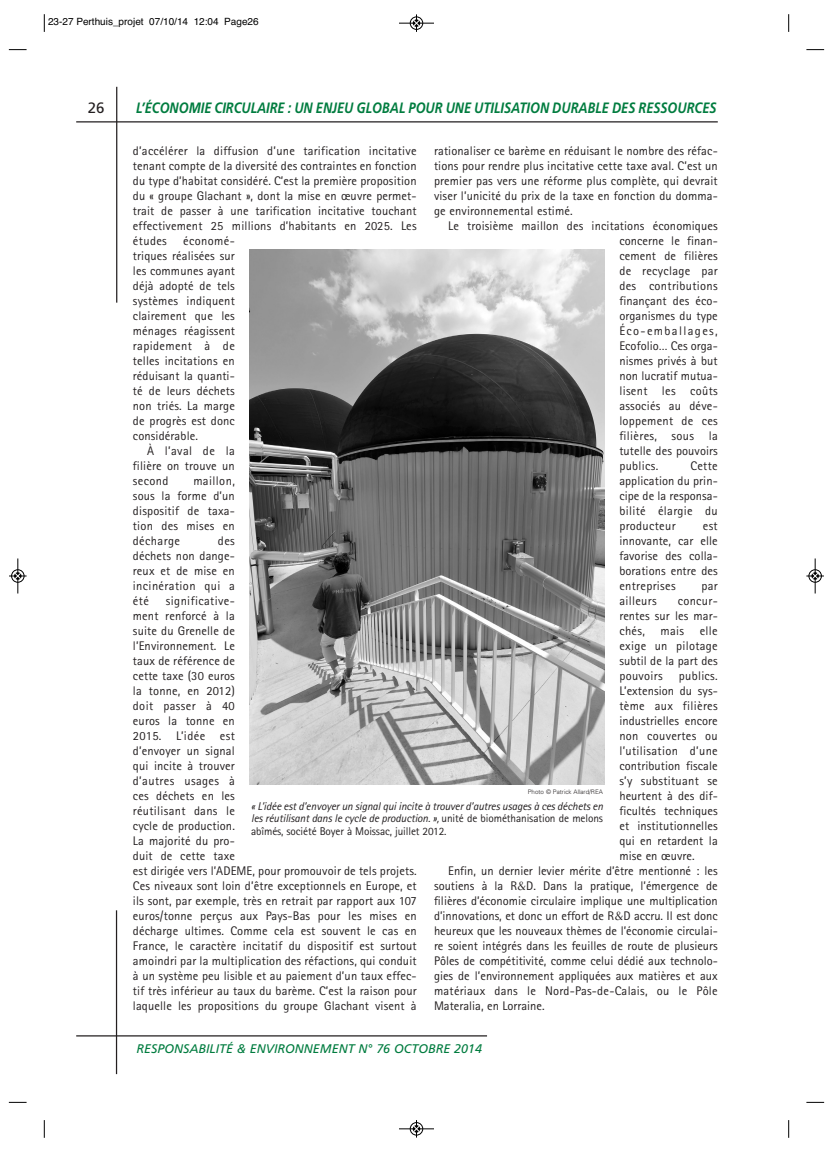
<style>
.page{position:relative;width:833px;height:1152px;background:#fff}
.page>*{position:absolute;margin:0;border:0;box-sizing:border-box;transform-origin:0 0}
.t1{font:italic 700 15px "Frutiger";color:#017c3f;scale:.85 1}
.t2{font:15px "Frutiger";color:#231f20}
.t3{font:12.5px/15px "Rotis Sans Serif";letter-spacing:.01em;color:#231f20;text-align:justify}
.t4{font:italic 12.5px "Frutiger";color:#017c3f}
.t5{font:italic 11.25px/12.5px "Rotis Sans Serif";letter-spacing:-.01em;color:#231f20;text-align:justify}
.t6{font:10px "Helvetica";color:#000}
.t7{font:300 6.25px "Univers";color:#231f20}
.s1{font-family:"Optima"}
.s2{font-style:normal}
</style>
<div class="page">
<hr style="left:76px;top:121px;width:642px;height:1px;background:#231f20">
<hr style="left:116px;top:87px;width:1px;height:216px;background:#231f20">
<hr style="left:116px;top:910px;width:1px;height:164px;background:#231f20">
<hr style="left:76px;top:1035px;width:411px;height:1px;background:#231f20">
<img style="left:250px;top:249px;width:354px;height:535px">
<svg style="left:44px;top:14px;width:1px;height:18px"></svg>
<svg style="left:9px;top:49px;width:18px;height:1px"></svg>
<svg style="left:788px;top:14px;width:1px;height:18px"></svg>
<svg style="left:806px;top:49px;width:18px;height:1px"></svg>
<svg style="left:44px;top:1120px;width:1px;height:17px"></svg>
<svg style="left:9px;top:1102px;width:18px;height:1px"></svg>
<svg style="left:788px;top:1120px;width:1px;height:17px"></svg>
<svg style="left:806px;top:1102px;width:18px;height:1px"></svg>
<div style="left:410px;top:16px;width:13px;height:14px;border:1px solid #fff;border-radius:50%"></div>
<hr style="left:399px;top:23px;width:35px;height:1px;background:#000">
<div style="left:410px;top:17px;width:13px;height:13px;border:1px solid #000;border-radius:50%"></div>
<svg style="left:413px;top:14px;width:7px;height:18px"></svg>
<hr style="left:399px;top:1128px;width:35px;height:1px;background:#000">
<div style="left:410px;top:1122px;width:13px;height:13px;border:1px solid #000;border-radius:50%"></div>
<svg style="left:413px;top:1120px;width:7px;height:17px"></svg>
<hr style="left:18px;top:558px;width:1px;height:35px;background:#000">
<div style="left:11px;top:569px;width:13px;height:13px;border:1px solid #000;border-radius:50%"></div>
<svg style="left:9px;top:573px;width:18px;height:6px"></svg>
<div style="left:808px;top:569px;width:14px;height:13px;border:1px solid #fff;border-radius:50%"></div>
<hr style="left:815px;top:558px;width:1px;height:35px;background:#000">
<div style="left:808px;top:569px;width:13px;height:13px;border:1px solid #000;border-radius:50%"></div>
<svg style="left:806px;top:573px;width:18px;height:6px"></svg>
<p class="t6" style="left:48px;top:18px;width:212px">23-27 Perthuis_projet 07/10/14 12:04 Page26</p>
<p class="t2" style="left:88px;top:102px;width:18px">26</p>
<p class="t1" style="left:136px;top:102px;width:684px">L’ÉCONOMIE CIRCULAIRE : UN ENJEU GLOBAL POUR UNE UTILISATION DURABLE DES RESSOURCES</p>
<p class="t3" style="left:133px;top:144px;width:285px">d’accélérer la diffusion d’une tarification incitative tenant compte de la diversité des contraintes en fonction du type d’habitat considéré. C’est la première proposition du « groupe Glachant », dont la mise en œuvre permet&shy;trait de passer à une tarification incitative touchant effectivement 25 millions d’habitants en 2025. Les études</p>
<p class="t3" style="left:434px;top:144px;width:285px">rationaliser ce barème en réduisant le nombre des réfac&shy;tions pour rendre plus incitative cette taxe aval. C’est un premier pas vers une réforme plus complète, qui devrait viser l’unicité du prix de la taxe en fonction du domma&shy;ge environnemental estimé.</p>
<p class="t3" style="left:619px;top:219px;width:100px;text-indent:-171px">Le troisième maillon des incitations économiques concerne le finan&shy;cement de filières de recyclage par des contributions finançant des éco&shy;organismes du type Éco-emballages, Ecofolio… Ces orga&shy;nismes privés à but non lucratif mutua&shy;lisent les coûts associés au déve&shy;loppement de ces filières, sous la tutelle des pouvoirs publics.</p>
<p class="t3" style="left:133px;top:234px;width:103px;text-indent:50px">économé&shy;triques réalisées sur les communes ayant déjà adopté de tels systèmes indiquent clairement que les ménages réagissent rapidement à de telles incitations en réduisant la quanti&shy;té de leurs déchets non triés. La marge de progrès est donc considérable.</p>
<p class="t3" style="left:133px;top:444px;width:103px;text-indent:14px">À l’aval de la filière on trouve un second</p>
<p class="t3" style="left:619px;top:459px;width:100px;text-indent:71px">Cette application du prin&shy;cipe de la responsa&shy;bilité élargie du producteur</p>
<p class="t3" style="left:133px;top:474px;width:103px;text-indent:60px">maillon, sous la forme d’un dispositif de taxa&shy;tion des mises en décharge</p>
<p class="t3" style="left:619px;top:519px;width:100px;text-indent:83px">est innovante, car elle favorise des colla&shy;borations entre des entreprises</p>
<p class="t3" style="left:133px;top:534px;width:103px;text-indent:85px">des déchets non dange&shy;reux et de mise en incinération qui a été</p>
<p class="t3" style="left:701px;top:579px;width:18px">par</p>
<p class="t3" style="left:133px;top:594px;width:285px;text-align:left;text-indent:33px">significative-<br>ment renforcé à la<br>suite du Grenelle de<br>l’Environnement. Le<br>taux de référence de<br>cette taxe (30 euros<br>la tonne, en 2012)<br>doit passer à 40<br>euros la tonne en<br>2015. L’idée est<br>d’envoyer un signal<br>qui incite à trouver<br>d’autres usages à<br>ces déchets en les<br>réutilisant dans le<br>cycle de production.<br>La majorité du pro-<br>duit de cette taxe<br>est dirigée vers l’ADEME, pour promouvoir de tels projets.<br>Ces niveaux sont loin d’être exceptionnels en Europe, et ils sont, par exemple, très en retrait par rapport aux 107 euros/tonne perçus aux Pays-Bas pour les mises en décharge ultimes. Comme cela est souvent le cas en<br>France, le caractère incitatif du dispositif est surtout amoindri par la multiplication des réfactions, qui conduit à un système peu lisible et au paiement d’un taux effec&shy;tif très inférieur au taux du barème. C’est la raison pour laquelle les propositions du groupe Glachant visent à</p>
<p class="t3" style="left:619px;top:594px;width:39px">ailleurs</p>
<p class="t3" style="left:619px;top:594px;width:100px;text-indent:58px">concur&shy;rentes sur les mar&shy;chés, mais elle exige un pilotage subtil de la part des pouvoirs</p>
<p class="t3" style="left:679px;top:669px;width:40px">publics.</p>
<p class="t3" style="left:619px;top:684px;width:100px">L’extension du sys-</p>
<p class="t3" style="left:619px;top:699px;width:100px">tème aux filières</p>
<p class="t3" style="left:619px;top:714px;width:100px">industrielles encore</p>
<p class="t3" style="left:619px;top:729px;width:100px">non couvertes ou</p>
<p class="t3" style="left:619px;top:744px;width:100px">l’utilisation d’une</p>
<p class="t3" style="left:619px;top:759px;width:100px">contribution fiscale</p>
<p class="t3" style="left:619px;top:774px;width:100px">s’y substituant se</p>
<p class="t3" style="left:619px;top:789px;width:100px">heurtent à des dif-</p>
<p class="t3" style="left:619px;top:804px;width:100px">ficultés techniques</p>
<p class="t3" style="left:619px;top:819px;width:100px">et institutionnelles</p>
<p class="t3" style="left:619px;top:834px;width:100px">qui en retardent la</p>
<p class="t3" style="left:619px;top:849px;width:77px">mise en œuvre.</p>
<p class="t3" style="left:448px;top:864px;width:271px">Enfin, un dernier levier mérite d’être mentionné : les</p>
<p class="t3" style="left:434px;top:879px;width:285px">soutiens à la R<span class="s1">&amp;</span>D. Dans la pratique, l’émergence de</p>
<p class="t3" style="left:434px;top:894px;width:285px">filières d’économie circulaire implique une multiplication</p>
<p class="t3" style="left:434px;top:909px;width:285px">d’innovations, et donc un effort de R<span class="s1">&amp;</span>D accru. Il est donc</p>
<p class="t3" style="left:434px;top:924px;width:285px">heureux que les nouveaux thèmes de l’économie circulai-</p>
<p class="t3" style="left:434px;top:939px;width:285px">re soient intégrés dans les feuilles de route de plusieurs</p>
<p class="t3" style="left:434px;top:954px;width:285px">Pôles de compétitivité, comme celui dédié aux technolo-</p>
<p class="t3" style="left:434px;top:969px;width:285px">gies de l’environnement appliquées aux matières et aux</p>
<p class="t3" style="left:434px;top:984px;width:285px">matériaux dans le Nord-Pas-de-Calais, ou le Pôle</p>
<p class="t3" style="left:434px;top:999px;width:112px">Materalia, en Lorraine.</p>
<p class="t7" style="left:528px;top:789px;width:77px">Photo © Patrick Allard/REA</p>
<p class="t5" style="left:251px;top:801px;width:353px">« L’idée est d’envoyer un signal qui incite à trouver d’autres usages à ces déchets en les réutilisant dans le cycle de production. », <span class="s2">unité de biométhanisation de melons abîmés, société Boyer à Moissac, juillet 2012.</span></p>
<p class="t4" style="left:136px;top:1043px;width:347px">RESPONSABILITÉ &amp; ENVIRONNEMENT N° 76 OCTOBRE 2014</p>
</div>
